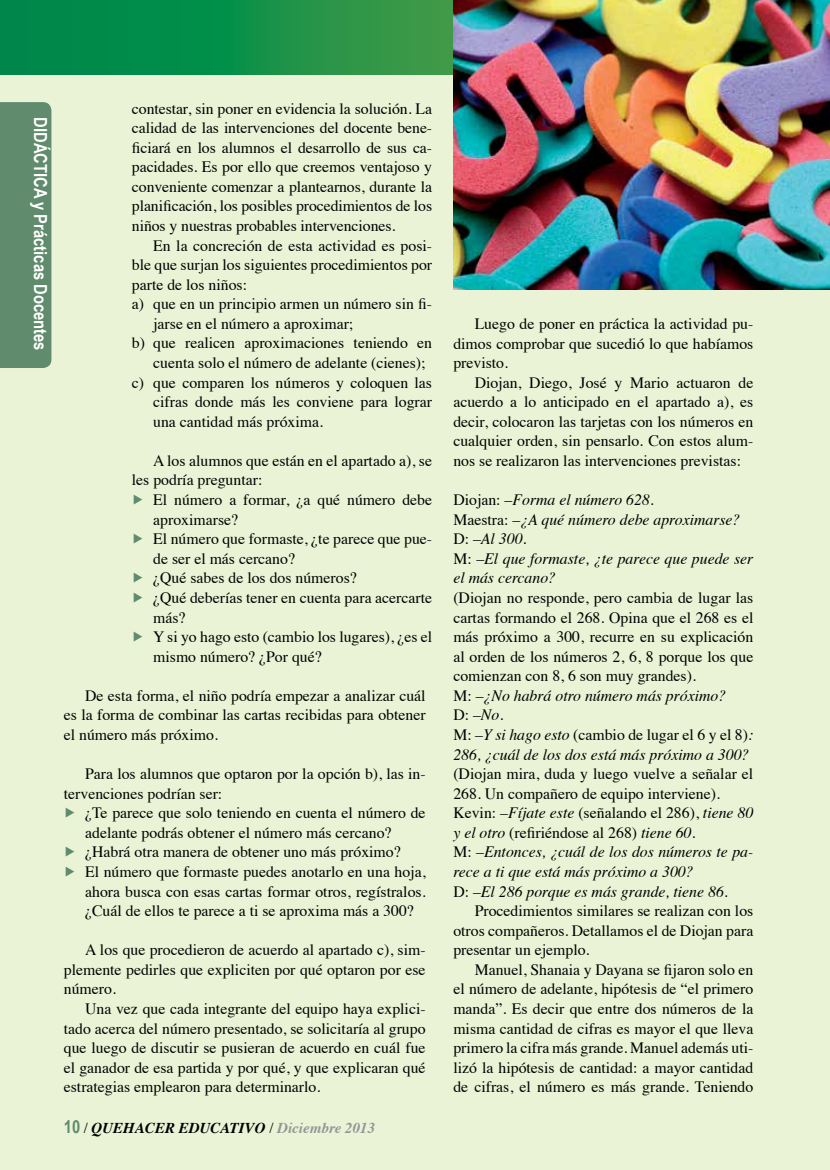
<style>
.page{position:relative;width:830px;height:1170px;background:#fff}
.page>*{position:absolute;margin:0;border:0;box-sizing:border-box;transform-origin:0 0}
.t1{font:700 18px "Arial Narrow";color:#fff}
.t2{font:15.75px/19.5px "Times";color:#000;text-align:justify}
.t3{font:italic 15.75px/19.5px "Times";color:#000}
.t4{font:italic 700 15px "Times";color:#000}
.s1{color:#608b6c}
.s2{font-family:"Arial Narrow";font-style:normal;font-size:18px;color:#608b6c}
.s3{font-weight:400;font-style:normal}
.s4{color:#939598}
.s5{font-style:normal}
.s6{font-style:italic}
</style>
<div class="page">
<div style="left:0;top:0;width:829px;height:1169px;background:#eaf3d5"></div>
<div style="left:0;top:102px;width:51px;height:266px;background:#608b6c"></div>
<svg style="left:0;top:0;width:453px;height:74px;background:#148f49"></svg>
<img style="left:453px;top:0;width:376px;height:290px">
<p class="t1" style="left:54px;top:117px;width:235px;rotate:90deg">DIDÁCTICA y Prácticas Docentes</p>
<p class="t2" style="left:132px;top:97px;width:301px">contestar, sin poner en evidencia la solución. La calidad de las intervenciones del docente bene&shy;ficiará en los alumnos el desarrollo de sus ca&shy;pacidades. Es por ello que creemos ventajoso y conveniente comenzar a plantearnos, durante la planificación, los posibles procedimientos de los niños y nuestras probables intervenciones.</p>
<p class="t2" style="left:153px;top:234px;width:280px">En la concreción de esta actividad es posi-</p>
<p class="t2" style="left:132px;top:254px;width:301px">ble que surjan los siguientes procedimientos por</p>
<p class="t2" style="left:132px;top:273px;width:117px">parte de los niños:</p>
<p class="t2" style="left:132px;top:293px;width:301px">a) que en un principio armen un número sin fi-</p>
<p class="t2" style="left:153px;top:312px;width:201px">jarse en el número a aproximar;</p>
<p class="t2" style="left:132px;top:332px;width:301px">b) que realicen aproximaciones teniendo en</p>
<p class="t2" style="left:153px;top:351px;width:274px">cuenta solo el número de adelante (cienes);</p>
<p class="t2" style="left:132px;top:371px;width:301px">c) que comparen los números y coloquen las</p>
<p class="t2" style="left:153px;top:391px;width:280px">cifras donde más les conviene para lograr</p>
<p class="t2" style="left:153px;top:410px;width:171px">una cantidad más próxima.</p>
<p class="t2" style="left:153px;top:449px;width:280px">A los alumnos que están en el apartado a), se</p>
<p class="t2" style="left:132px;top:469px;width:132px">les podría preguntar:</p>
<p class="t2" style="left:132px;top:488px;width:301px"><span class="s1">▶</span> El número a formar, ¿a qué número debe</p>
<p class="t2" style="left:153px;top:508px;width:86px">aproximarse?</p>
<p class="t2" style="left:132px;top:527px;width:301px"><span class="s1">▶</span> El número que formaste, ¿te parece que pue-</p>
<p class="t2" style="left:153px;top:547px;width:143px">de ser el más cercano?</p>
<p class="t2" style="left:132px;top:567px;width:226px"><span class="s1">▶</span> ¿Qué sabes de los dos números?</p>
<p class="t2" style="left:132px;top:586px;width:301px"><span class="s1">▶</span> ¿Qué deberías tener en cuenta para acercarte</p>
<p class="t2" style="left:153px;top:606px;width:34px">más?</p>
<p class="t2" style="left:132px;top:625px;width:301px"><span class="s1">▶</span> Y si yo hago esto (cambio los lugares), ¿es el</p>
<p class="t2" style="left:153px;top:645px;width:170px">mismo número? ¿Por qué?</p>
<p class="t2" style="left:64px;top:684px;width:363px;text-indent:21px">De esta forma, el niño podría empezar a analizar cuál es la forma de combinar las cartas recibidas para obtener el número más próximo.</p>
<p class="t2" style="left:85px;top:762px;width:342px">Para los alumnos que optaron por la opción b), las in-</p>
<p class="t2" style="left:64px;top:782px;width:160px">tervenciones podrían ser:</p>
<p class="t2" style="left:64px;top:801px;width:363px"><span class="s1">▶</span> ¿Te parece que solo teniendo en cuenta el número de</p>
<p class="t2" style="left:85px;top:821px;width:308px">adelante podrás obtener el número más cercano?</p>
<p class="t2" style="left:64px;top:841px;width:338px"><span class="s1">▶</span> ¿Habrá otra manera de obtener uno más próximo?</p>
<p class="t2" style="left:64px;top:860px;width:363px"><span class="s1">▶</span> El número que formaste puedes anotarlo en una hoja,</p>
<p class="t2" style="left:85px;top:880px;width:342px">ahora busca con esas cartas formar otros, regístralos.</p>
<p class="t2" style="left:85px;top:899px;width:330px">¿Cuál de ellos te parece a ti se aproxima más a 300?</p>
<p class="t2" style="left:64px;top:938px;width:363px;text-indent:21px">A los que procedieron de acuerdo al apartado c), sim&shy;plemente pedirles que expliciten por qué optaron por ese número.</p>
<p class="t2" style="left:64px;top:997px;width:363px;text-indent:21px">Una vez que cada integrante del equipo haya explici&shy;tado acerca del número presentado, se solicitaría al grupo que luego de discutir se pusieran de acuerdo en cuál fue el ganador de esa partida y por qué, y que explicaran qué estrategias emplearon para determinarlo.</p>
<p class="t4" style="left:64px;top:1113px;width:313px"><span class="s2">10</span> <span class="s3">/</span> QUEHACER EDUCATIVO <span class="s3">/</span> <span class="s4">Diciembre 2013</span></p>
<p class="t2" style="left:453px;top:312px;width:301px;text-indent:21px">Luego de poner en práctica la actividad pu&shy;dimos comprobar que sucedió lo que habíamos previsto.</p>
<p class="t2" style="left:453px;top:371px;width:301px;text-indent:21px">Diojan, Diego, José y Mario actuaron de acuerdo a lo anticipado en el apartado a), es decir, colocaron las tarjetas con los números en cualquier orden, sin pensarlo. Con estos alum&shy;nos se realizaron las intervenciones previstas:</p>
<p class="t3" style="left:453px;top:489px;width:301px"><span class="s5">Diojan: –</span>Forma el número 628.<br><span class="s5">Maestra:</span> –¿A qué número debe aproximarse?<br><span class="s5">D: –</span>Al 300.<br><span class="s5">M: –</span>El que formaste, ¿te parece que puede ser el más cercano?</p>
<p class="t2" style="left:453px;top:586px;width:301px;text-align:left">(Diojan no responde, pero cambia de lugar las cartas formando el 268. Opina que el 268 es el más próximo a 300, recurre en su explicación al orden de los números 2, 6, 8 porque los que comienzan con 8, 6 son muy grandes).<br>M: –<span class="s6">¿No habrá otro número más próximo?<br></span>D: –<span class="s6">No.<br></span>M: –<span class="s6">Y si hago esto</span> (cambio de lugar el 6 y el 8)<span class="s6">:<br>286, ¿cuál de los dos está más próximo a 300?</span></p>
<p class="t3" style="left:453px;top:763px;width:301px"><span class="s5">(Diojan mira, duda y luego vuelve a señalar el 268. Un compañero de equipo interviene).<br>Kevin: –</span>Fíjate este <span class="s5">(señalando el 286),</span> tiene 80 y el otro <span class="s5">(refiriéndose al 268)</span> tiene 60.<br><span class="s5">M: –</span>Entonces, ¿cuál de los dos números te pa&shy;rece a ti que está más próximo a 300?<br><span class="s5">D: –</span>El 286 porque es más grande, tiene 86.</p>
<p class="t2" style="left:453px;top:899px;width:301px;text-indent:21px">Procedimientos similares se realizan con los otros compañeros. Detallamos el de Diojan para presentar un ejemplo.</p>
<p class="t2" style="left:453px;top:958px;width:301px;text-indent:21px">Manuel, Shanaia y Dayana se fijaron solo en el número de adelante, hipótesis de “el primero manda”. Es decir que entre dos números de la misma cantidad de cifras es mayor el que lleva primero la cifra más grande. Manuel además uti&shy;lizó la hipótesis de cantidad: a mayor cantidad de cifras, el número es más grande. Teniendo</p>
</div>
